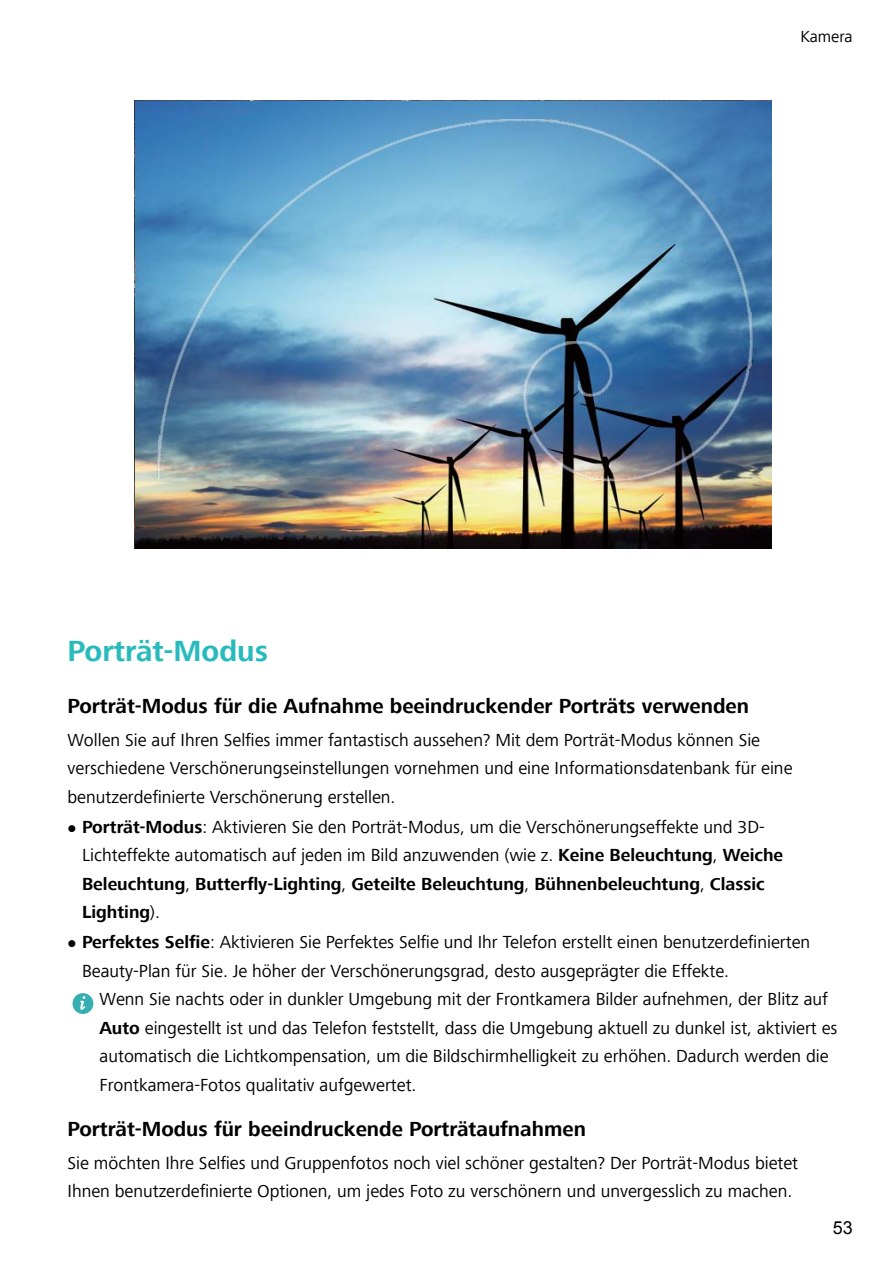
<style>
.page{position:relative;width:893px;height:1263px;background:#fff}
.page>*{position:absolute;margin:0;border:0;box-sizing:border-box;transform-origin:0 0}
.t1{font:700 30px "Frutiger Next Com";color:#28babd}
.t2{font:700 21px "Frutiger Next Com";color:#000}
.t3{font:18px/28.5px "Frutiger Next Com";color:#000}
.t4{font:18px "Arial";color:#000}
.t5{font:16.5px "Frutiger Next Com";color:#000}
.s1{font-weight:700}
</style>
<div class="page">
<img style="left:134px;top:100px;width:638px;height:449px">
<svg style="left:72px;top:993px;width:22px;height:21px"></svg>
<p class="t5" style="left:800px;top:27px;width:54px">Kamera</p>
<h1 class="t1" style="left:68px;top:634px;width:202px">Porträt-Modus</h1>
<p class="t2" style="left:68px;top:694px;width:683px">Porträt-Modus für die Aufnahme beeindruckender Porträts verwenden</p>
<p class="t3" style="left:68px;top:725px;width:726px">Wollen Sie auf Ihren Selfies immer fantastisch aussehen? Mit dem Porträt-Modus können Sie verschiedene Verschönerungseinstellungen vornehmen und eine Informationsdatenbank für eine benutzerdefinierte Verschönerung erstellen.</p>
<p class="t3" style="left:82px;top:812px;width:703px;text-indent:-15px">● <span class="s1">Porträt-Modus</span>: Aktivieren Sie den Porträt-Modus, um die Verschönerungseffekte und 3D-Lichteffekte automatisch auf jeden im Bild anzuwenden (wie z. <span class="s1">Keine Beleuchtung</span>, <span class="s1">Weiche Beleuchtung</span>, <span class="s1">Butterfly-Lighting</span>, <span class="s1">Geteilte Beleuchtung</span>, <span class="s1">Bühnenbeleuchtung</span>, <span class="s1">Classic Lighting</span>).</p>
<p class="t3" style="left:82px;top:928px;width:730px;text-indent:-15px">● <span class="s1">Perfektes Selfie</span>: Aktivieren Sie Perfektes Selfie und Ihr Telefon erstellt einen benutzerdefinierten<br>Beauty-Plan für Sie. Je höher der Verschönerungsgrad, desto ausgeprägter die Effekte.</p>
<p class="t3" style="left:100px;top:985px;width:739px">Wenn Sie nachts oder in dunkler Umgebung mit der Frontkamera Bilder aufnehmen, der Blitz auf <span class="s1">Auto</span> eingestellt ist und das Telefon feststellt, dass die Umgebung aktuell zu dunkel ist, aktiviert es automatisch die Lichtkompensation, um die Bildschirmhelligkeit zu erhöhen. Dadurch werden die Frontkamera-Fotos qualitativ aufgewertet.</p>
<p class="t2" style="left:68px;top:1117px;width:520px">Porträt-Modus für beeindruckende Porträtaufnahmen</p>
<p class="t3" style="left:68px;top:1148px;width:732px">Sie möchten Ihre Selfies und Gruppenfotos noch viel schöner gestalten? Der Porträt-Modus bietet<br>Ihnen benutzerdefinierte Optionen, um jedes Foto zu verschönern und unvergesslich zu machen.</p>
<p class="t4" style="left:833px;top:1218px;width:22px">53</p>
</div>
